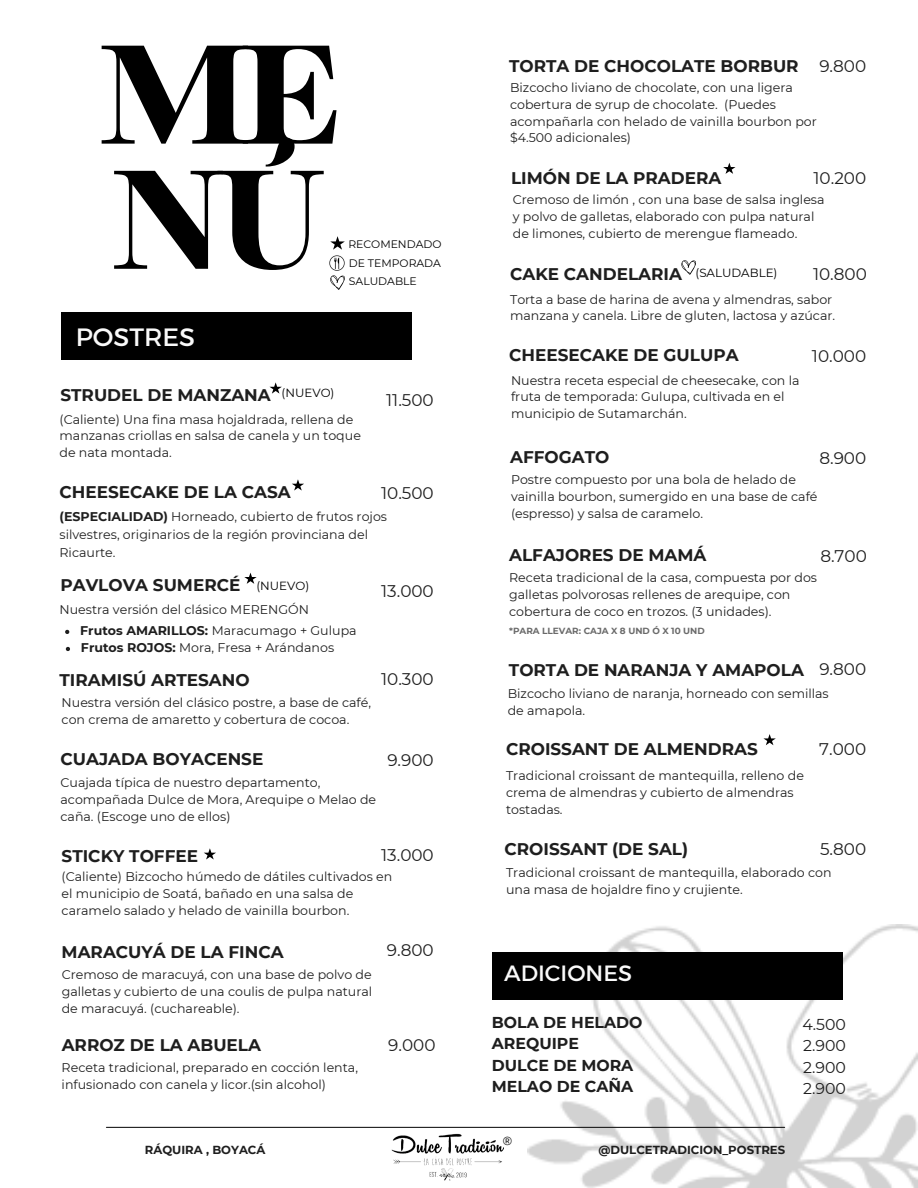
<style>
.page{position:relative;width:918px;height:1188px;background:#fff}
.page>*{position:absolute;margin:0;border:0;box-sizing:border-box;transform-origin:0 0}
.t1{font:700 173.1px/125.1px "Binggo Wood Display";color:#000}
.t2{font:25.5px "Kief Montaser Regular";color:#f9f9f9}
.t3{font:22.5px "Kief Montaser Regular";color:#f9f9f9}
.t4{font:700 16.8px "Montserrat";color:#1e1e1e}
.t5{font:16.8px "Montserrat";color:#1e1e1e}
.t6{font:700 15.75px/21.3px "Montserrat";color:#1e1e1e}
.t7{font:15.75px/21.3px "Montserrat";color:#1e1e1e;text-align:justify}
.t8{font:12.6px/16.8px "Montserrat";color:#1e1e1e}
.t9{font:11.85px "Montserrat";color:#000}
.t10{font:11.85px "Arimo";color:#000}
.t11{font:700 11.7px "Montserrat";color:#1e1e1e}
.t12{font:10.8px "Montserrat";color:#000}
.t13{font:700 8.85px "Montserrat";color:#6a6a6a}
.s1{font-weight:700}
</style>
<div class="page">
<img style="left:528px;top:925px;width:390px;height:263px">
<hr style="left:106px;top:1127px;width:679px;height:1px;background:#1e1e1e">
<div style="left:493px;top:952px;width:350px;height:47px;background:#000"></div>
<img style="left:391px;top:1133px;width:113px;height:48px">
<svg style="left:292px;top:479px;width:12px;height:12px"></svg>
<svg style="left:204px;top:848px;width:12px;height:12px"></svg>
<svg style="left:269px;top:382px;width:13px;height:12px"></svg>
<svg style="left:763px;top:734px;width:13px;height:11px"></svg>
<svg style="left:330px;top:236px;width:15px;height:14px"></svg>
<img style="left:329px;top:255px;width:16px;height:16px">
<svg style="left:330px;top:275px;width:15px;height:15px"></svg>
<div style="left:62px;top:312px;width:350px;height:48px;background:#000"></div>
<svg style="left:681px;top:260px;width:15px;height:15px"></svg>
<svg style="left:723px;top:163px;width:13px;height:11px"></svg>
<svg style="left:244px;top:573px;width:13px;height:11px"></svg>
<svg style="left:65px;top:630px;width:4px;height:4px"></svg>
<svg style="left:66px;top:647px;width:4px;height:4px"></svg>
<h4 class="t1" style="left:100px;top:31px;width:240px">ME<br>NÚ</h4>
<p class="t12" style="left:348px;top:238px;width:95px">RECOMENDADO</p>
<h4 class="t12" style="left:349px;top:256px;width:94px">DE TEMPORADA</h4>
<p class="t12" style="left:349px;top:275px;width:69px">SALUDABLE</p>
<h2 class="t2" style="left:76px;top:322px;width:121px">POSTRES</h2>
<p class="t4" style="left:60px;top:384px;width:212px">STRUDEL DE MANZANA</p>
<p class="t9" style="left:282px;top:385px;width:54px">(NUEVO)</p>
<h5 class="t5" style="left:386px;top:390px;width:49px">11.500</h5>
<h5 class="t8" style="left:60px;top:411px;width:303px">(Caliente) Una fina masa hojaldrada, rellena de manzanas criollas en salsa de canela y un toque de nata montada.</h5>
<h5 class="t4" style="left:60px;top:482px;width:233px">CHEESECAKE DE LA CASA</h5>
<h4 class="t5" style="left:381px;top:483px;width:54px">10.500</h4>
<h4 class="t8" style="left:60px;top:508px;width:329px;line-height:17.9px"><span class="s1">(ESPECIALIDAD)</span> Horneado, cubierto de frutos rojos silvestres, originarios de la región provinciana del<br>Ricaurte.</h4>
<h5 class="t4" style="left:60px;top:575px;width:181px">PAVLOVA SUMERCÉ</h5>
<p class="t5" style="left:381px;top:580px;width:54px">13.000</p>
<p class="t9" style="left:256px;top:579px;width:54px">(NUEVO)</p>
<h5 class="t8" style="left:60px;top:601px;width:251px">Nuestra versión del clásico MERENGÓN</h5>
<h6 class="t8" style="left:80px;top:622px;width:278px"><span class="s1">Frutos AMARILLOS:</span> Maracumago + Gulupa</h6>
<h5 class="t8" style="left:81px;top:639px;width:255px"><span class="s1">Frutos ROJOS:</span> Mora, Fresa + Arándanos</h5>
<h4 class="t4" style="left:60px;top:670px;width:192px">TIRAMISÚ ARTESANO</h4>
<p class="t8" style="left:62px;top:694px;width:311px">Nuestra versión del clásico postre, a base de café, con crema de amaretto y cobertura de cocoa.</p>
<h5 class="t4" style="left:60px;top:749px;width:204px">CUAJADA BOYACENSE</h5>
<h5 class="t5" style="left:381px;top:669px;width:54px">10.300</h5>
<p class="t5" style="left:387px;top:750px;width:48px">9.900</p>
<p class="t8" style="left:60px;top:775px;width:317px">Cuajada típica de nuestro departamento, acompañada Dulce de Mora, Arequipe o Melao de caña. (Escoge uno de ellos)</p>
<p class="t4" style="left:62px;top:846px;width:138px">STICKY TOFFEE</p>
<p class="t5" style="left:381px;top:844px;width:54px">13.000</p>
<h5 class="t8" style="left:62px;top:868px;width:332px">(Caliente) Bizcocho húmedo de dátiles cultivados en el municipio de Soatá, bañado en una salsa de caramelo salado y helado de vainilla bourbon.</h5>
<p class="t4" style="left:62px;top:942px;width:224px">MARACUYÁ DE LA FINCA</p>
<p class="t5" style="left:387px;top:940px;width:48px">9.800</p>
<h4 class="t8" style="left:62px;top:966px;width:312px;text-align:justify">Cremoso de maracuyá, con una base de polvo de galletas y cubierto de una coulis de pulpa natural de maracuyá. (cuchareable).</h4>
<h5 class="t4" style="left:62px;top:1035px;width:201px">ARROZ DE LA ABUELA</h5>
<p class="t5" style="left:388px;top:1035px;width:49px">9.000</p>
<p class="t8" style="left:62px;top:1059px;width:298px">Receta tradicional, preparado en cocción lenta, infusionado con canela y licor.(sin alcohol)</p>
<h4 class="t4" style="left:509px;top:56px;width:291px">TORTA DE CHOCOLATE BORBUR</h4>
<p class="t5" style="left:819px;top:56px;width:48px">9.800</p>
<h5 class="t8" style="left:510px;top:79px;width:308px">Bizcocho liviano de chocolate, con una ligera cobertura de syrup de chocolate. (Puedes acompañarla con helado de vainilla bourbon por $4.500 adicionales)</h5>
<p class="t5" style="left:814px;top:168px;width:54px">10.200</p>
<p class="t8" style="left:513px;top:191px;width:313px">Cremoso de limón , con una base de salsa inglesa y polvo de galletas, elaborado con pulpa natural de limones, cubierto de merengue flameado.</p>
<p class="t5" style="left:813px;top:264px;width:55px">10.800</p>
<h4 class="t8" style="left:510px;top:291px;width:327px">Torta a base de harina de avena y almendras, sabor manzana y canela. Libre de gluten, lactosa y azúcar.</h4>
<p class="t4" style="left:509px;top:345px;width:231px">CHEESECAKE DE GULUPA</p>
<h5 class="t8" style="left:511px;top:372px;width:290px">Nuestra receta especial de cheesecake, con la fruta de temporada: Gulupa, cultivada en el municipio de Sutamarchán.</h5>
<p class="t4" style="left:511px;top:168px;width:212px">LIMÓN DE LA PRADERA</p>
<p class="t4" style="left:510px;top:264px;width:173px">CAKE CANDELARIA</p>
<p class="t9" style="left:695px;top:266px;width:84px">(SALUDABLE)</p>
<p class="t5" style="left:812px;top:346px;width:56px">10.000</p>
<h5 class="t4" style="left:510px;top:447px;width:101px">AFFOGATO</h5>
<p class="t5" style="left:819px;top:448px;width:48px">8.900</p>
<h5 class="t8" style="left:511px;top:472px;width:308px">Postre compuesto por una bola de helado de vainilla bourbon, sumergido en una base de café (espresso) y salsa de caramelo.</h5>
<h4 class="t4" style="left:509px;top:545px;width:199px">ALFAJORES DE MAMÁ</h4>
<p class="t5" style="left:820px;top:546px;width:48px">8.700</p>
<p class="t8" style="left:509px;top:569px;width:309px">Receta tradicional de la casa, compuesta por dos galletas polvorosas rellenes de arequipe, con cobertura de coco en trozos. (3 unidades).</p>
<h4 class="t13" style="left:509px;top:626px;width:197px">*PARA LLEVAR: CAJA X 8 UND Ó X 10 UND</h4>
<h5 class="t4" style="left:509px;top:660px;width:297px">TORTA DE NARANJA Y AMAPOLA</h5>
<p class="t5" style="left:819px;top:658px;width:48px">9.800</p>
<h4 class="t8" style="left:508px;top:686px;width:323px">Bizcocho liviano de naranja, horneado con semillas de amapola.</h4>
<p class="t4" style="left:506px;top:739px;width:253px">CROISSANT DE ALMENDRAS</p>
<h4 class="t5" style="left:819px;top:739px;width:48px">7.000</h4>
<p class="t8" style="left:506px;top:767px;width:299px">Tradicional croissant de mantequilla, relleno de crema de almendras y cubierto de almendras tostadas.</p>
<h4 class="t4" style="left:505px;top:838px;width:185px">CROISSANT (DE SAL)</h4>
<h5 class="t5" style="left:820px;top:838px;width:48px">5.800</h5>
<h4 class="t8" style="left:506px;top:864px;width:327px">Tradicional croissant de mantequilla, elaborado con una masa de hojaldre fino y crujiente.</h4>
<h4 class="t3" style="left:504px;top:959px;width:130px">ADICIONES</h4>
<p class="t6" style="left:492px;top:1012px;width:152px">BOLA DE HELADO<br>AREQUIPE<br>DULCE DE MORA<br>MELAO DE CAÑA</p>
<p class="t7" style="left:802px;top:1014px;width:45px">4.500<br>2.900<br>2.900<br>2.900</p>
<h5 class="t10" style="left:503px;top:1134px;width:10px">®</h5>
<p class="t11" style="left:145px;top:1142px;width:122px">RÁQUIRA , BOYACÁ</p>
<p class="t11" style="left:598px;top:1142px;width:188px">@DULCETRADICION_POSTRES</p>
</div>
